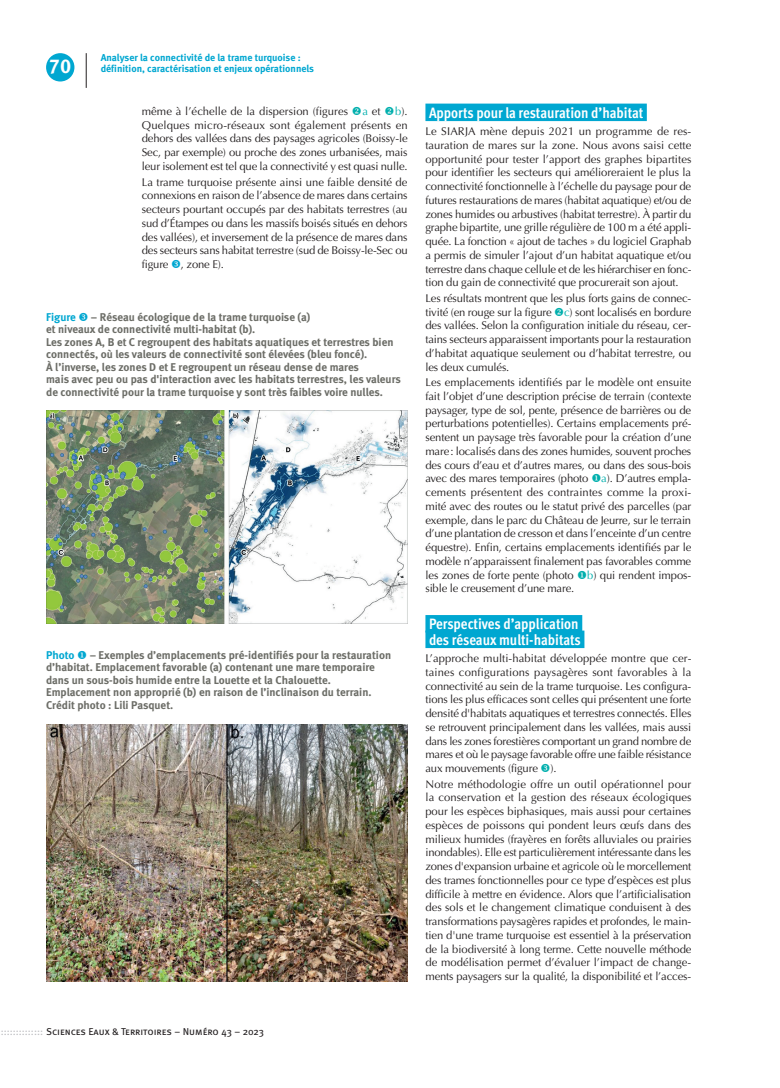
<style>
.page{position:relative;width:780px;height:1088px;background:#fff}
.page>*{position:absolute;margin:0;border:0;box-sizing:border-box;transform-origin:0 0}
.t1{font:700 20px "Meta Bold LF Caps";color:#fff}
.t2{font:15px/15.5px "Meta Cond OT Bold";color:#fff}
.t3{font:11.25px/13.8px "Optima";letter-spacing:-.015em;color:#231f20;text-align:justify}
.t4{font:700 11.25px/12.5px "Meta Bold LF Roman";color:#6c6d67}
.t5{font:700 11.25px "Meta Bold LF Roman";color:#00a7d1}
.t6{font:700 10px/11.2px "Meta Bold LF Roman";color:#00a7d1}
.t7{font:10px "Meta Book Caps";letter-spacing:-.005em;color:#231f20}
.s1{color:#00afad}
.s2{color:#00a7d1}
.s3{color:#bcbdc0}
</style>
<div class="page">
<div style="left:46px;top:53px;width:28px;height:28px;background:#00a7d1;border-radius:50%"></div>
<hr style="left:86px;top:53px;width:1px;height:35px;background:#231f20">
<img style="left:46px;top:724px;width:361px;height:257px">
<div style="left:425px;top:104px;width:221px;height:17px;background:#00a7d1"></div>
<div style="left:425px;top:615px;width:157px;height:17px;background:#00a7d1"></div>
<div style="left:425px;top:630px;width:159px;height:18px;background:#00a7d1"></div>
<img style="left:46px;top:410px;width:362px;height:214px">
<h1 class="t1" style="left:49px;top:54px;width:24px">70</h1>
<p class="t6" style="left:101px;top:51px;width:215px">Analyser la connectivité de la trame turquoise : définition, caractérisation et enjeux opérationnels</p>
<p class="t3" style="left:142px;top:104px;width:267px">même à l’échelle de la dispersion (figures <span class="s1">❖a</span> et <span class="s1">❖b</span>).<br>Quelques micro-réseaux sont également présents en dehors des vallées dans des paysages agricoles (Boissy-le Sec, par exemple) ou proche des zones urbanisées, mais leur isolement est tel que la connectivité y est quasi nulle.</p>
<p class="t3" style="left:142px;top:175px;width:267px">La trame turquoise présente ainsi une faible densité de connexions en raison de l’absence de mares dans certains secteurs pourtant occupés par des habitats terrestres (au sud d’Étampes ou dans les massifs boisés situés en dehors des vallées), et inversement de la présence de mares dans des secteurs sans habitat terrestre (sud de Boissy-le-Sec ou figure , zone E).</p>
<p class="t4" style="left:46px;top:310px;width:356px;text-indent:45px">– Réseau écologique de la trame turquoise (a)<br>et niveaux de connectivité multi-habitat (b).<br>Les zones A, B et C regroupent des habitats aquatiques et terrestres bien connectés, où les valeurs de connectivité sont élevées (bleu foncé).<br>À l’inverse, les zones D et E regroupent un réseau dense de mares<br>mais avec peu ou pas d'interaction avec les habitats terrestres, les valeurs de connectivité pour la trame turquoise y sont très faibles voire nulles.</p>
<p class="t5" style="left:46px;top:310px;width:31px">Figure</p>
<p class="t4" style="left:46px;top:649px;width:346px"><span class="s2">Photo</span> <span class="s2">◆</span> – Exemples d’emplacements pré-identifiés pour la restauration d’habitat. Emplacement favorable (a) contenant une mare temporaire dans un sous-bois humide entre la Louette et la Chalouette.<br>Emplacement non approprié (b) en raison de l’inclinaison du terrain.<br>Crédit photo : Lili Pasquet.</p>
<p class="t7" style="left:1px;top:1026px;width:265px"><span class="s3">::::::::::::::</span> Sciences Eaux &amp; Territoires – Numéro 43 – 2023</p>
<h2 class="t2" style="left:429px;top:105px;width:216px">Apports pour la restauration d’habitat</h2>
<p class="t3" style="left:425px;top:125px;width:267px">Le SIARJA mène depuis 2021 un programme de res&shy;tauration de mares sur la zone. Nous avons saisi cette opportunité pour tester l’apport des graphes bipartites pour identifier les secteurs qui amélioreraient le plus la connectivité fonctionnelle à l’échelle du paysage pour de futures restaurations de mares (habitat aquatique) et/ou de zones humides ou arbustives (habitat terrestre). À partir du graphe bipartite, une grille régulière de 100 m a été appli&shy;quée. La fonction « ajout de taches » du logiciel Graphab a permis de simuler l’ajout d’un habitat aquatique et/ou terrestre dans chaque cellule et de les hiérarchiser en fonc&shy;tion du gain de connectivité que procurerait son ajout.</p>
<p class="t3" style="left:425px;top:291px;width:267px">Les résultats montrent que les plus forts gains de connec&shy;tivité (en rouge sur la figure <span class="s1">❖c</span>) sont localisés en bordure des vallées. Selon la configuration initiale du réseau, cer&shy;tains secteurs apparaissent importants pour la restauration d’habitat aquatique seulement ou d’habitat terrestre, ou les deux cumulés.</p>
<p class="t3" style="left:425px;top:376px;width:267px">Les emplacements identifiés par le modèle ont ensuite fait l’objet d’une description précise de terrain (contexte paysager, type de sol, pente, présence de barrières ou de perturbations potentielles). Certains emplacements pré&shy;sentent un paysage très favorable pour la création d’une mare: localisés dans des zones humides, souvent proches des cours d’eau et d’autres mares, ou dans des sous-bois avec des mares temporaires (photo <span class="s1">◆a</span>). D’autres empla&shy;cements présentent des contraintes comme la proxi&shy;mité avec des routes ou le statut privé des parcelles (par exemple, dans le parc du Château de Jeurre, sur le terrain d’une plantation de cresson et dans l’enceinte d’un centre équestre). Enfin, certains emplacements identifiés par le modèle n’apparaissent finalement pas favorables comme les zones de forte pente (photo <span class="s1">◆b</span>) qui rendent impos&shy;sible le creusement d’une mare.</p>
<h2 class="t2" style="left:429px;top:616px;width:153px">Perspectives d’application des réseaux multi-habitats</h2>
<p class="t3" style="left:425px;top:651px;width:267px">L’approche multi-habitat développée montre que cer&shy;taines configurations paysagères sont favorables à la connectivité au sein de la trame turquoise. Les configura&shy;tions les plus efficaces sont celles qui présentent une forte densité d'habitats aquatiques et terrestres connectés. Elles se retrouvent principalement dans les vallées, mais aussi dans les zones forestières comportant un grand nombre de mares et où le paysage favorable offre une faible résistance aux mouvements (figure ).</p>
<p class="t3" style="left:425px;top:777px;width:267px">Notre méthodologie offre un outil opérationnel pour la conservation et la gestion des réseaux écologiques pour les espèces biphasiques, mais aussi pour certaines espèces de poissons qui pondent leurs œufs dans des milieux humides (frayères en forêts alluviales ou prairies inondables). Elle est particulièrement intéressante dans les zones d'expansion urbaine et agricole où le morcellement des trames fonctionnelles pour ce type d’espèces est plus difficile à mettre en évidence. Alors que l’artificialisation des sols et le changement climatique conduisent à des transformations paysagères rapides et profondes, le main&shy;tien d'une trame turquoise est essentiel à la préservation de la biodiversité à long terme. Cette nouvelle méthode de modélisation permet d’évaluer l’impact de change&shy;ments paysagers sur la qualité, la disponibilité et l’acces-</p>
</div>
